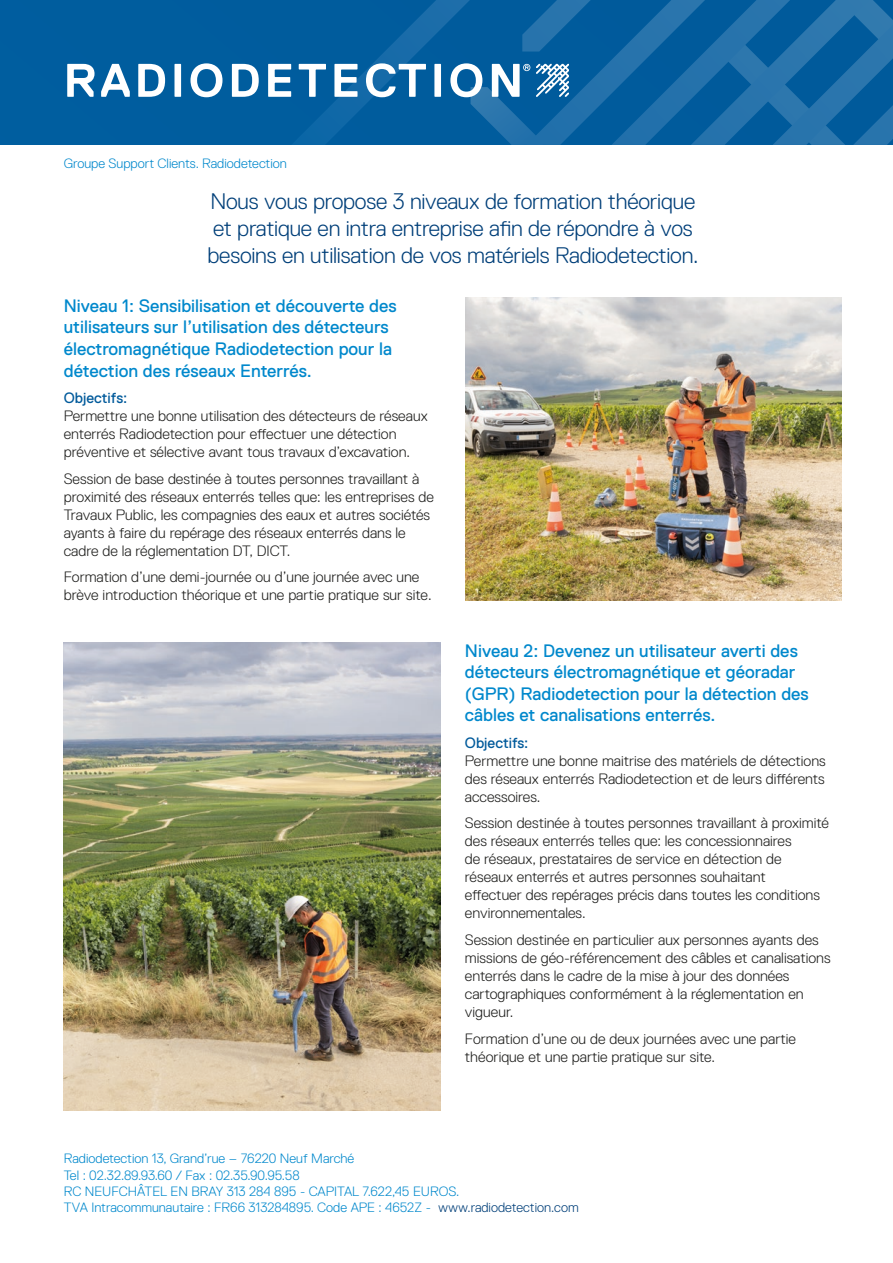
<style>
.page{position:relative;width:893px;height:1263px;background:#fff}
.page>*{position:absolute;margin:0;border:0;box-sizing:border-box;transform-origin:0 0}
.t1{font:300 22.5px/27px "Replica Std";letter-spacing:-.01em;color:#003f79}
.t2{font:18px/21.6px "Replica Std";color:#08c}
.t3{font:300 15px/18px "Replica Std";color:#1d1d1b}
.t4{font:15px "Replica Std";color:#005a9b}
.t5{font:300 13.5px/16.2px "Replica Std";color:#08c}
.s1{color:#003f79}
</style>
<div class="page">
<div style="left:0;top:0;width:893px;height:145px;background:#005a9b"></div>
<svg style="left:67px;top:64px;width:28px;height:33px"></svg>
<svg style="left:101px;top:64px;width:29px;height:33px"></svg>
<svg style="left:138px;top:64px;width:27px;height:33px"></svg>
<svg style="left:174px;top:64px;width:7px;height:33px"></svg>
<svg style="left:190px;top:63px;width:32px;height:34px"></svg>
<svg style="left:232px;top:64px;width:27px;height:33px"></svg>
<svg style="left:268px;top:0;width:625px;height:145px"></svg>
<img style="left:466px;top:298px;width:376px;height:302px">
<img style="left:64px;top:643px;width:376px;height:467px">
<p class="t5" style="left:64px;top:155px;width:225px">Groupe Support Clients. Radiodetection</p>
<h1 class="t1" style="left:208px;top:188px;width:492px">Nous vous propose 3 niveaux de formation théorique et pratique en intra entreprise afin de répondre à vos besoins en utilisation de vos matériels Radiodetection.</h1>
<p class="t2" style="left:64px;top:295px;width:334px">Niveau 1: Sensibilisation et découverte des utilisateurs sur l’utilisation des détecteurs électromagnétique Radiodetection pour la détection des réseaux Enterrés.</p>
<p class="t4" style="left:64px;top:389px;width:65px">Objectifs:</p>
<p class="t3" style="left:64px;top:407px;width:365px">Permettre une bonne utilisation des détecteurs de réseaux enterrés Radiodetection pour effectuer une détection préventive et sélective avant tous travaux d’excavation.</p>
<p class="t3" style="left:64px;top:469px;width:372px">Session de base destinée à toutes personnes travaillant à proximité des réseaux enterrés telles que: les entreprises de Travaux Public, les compagnies des eaux et autres sociétés ayants à faire du repérage des réseaux enterrés dans le cadre de la réglementation DT, DICT.</p>
<p class="t3" style="left:64px;top:568px;width:369px">Formation d’une demi-journée ou d’une journée avec une brève introduction théorique et une partie pratique sur site.</p>
<p class="t2" style="left:465px;top:640px;width:345px">Niveau 2: Devenez un utilisateur averti des détecteurs électromagnétique et géoradar (GPR) Radiodetection pour la détection des câbles et canalisations enterrés.</p>
<p class="t4" style="left:465px;top:734px;width:65px">Objectifs:</p>
<p class="t3" style="left:465px;top:752px;width:362px;text-align:justify">Permettre une bonne maitrise des matériels de détections des réseaux enterrés Radiodetection et de leurs différents accessoires.</p>
<p class="t3" style="left:465px;top:814px;width:366px">Session destinée à toutes personnes travaillant à proximité des réseaux enterrés telles que: les concessionnaires<br>de réseaux, prestataires de service en détection de réseaux enterrés et autres personnes souhaitant<br>effectuer des repérages précis dans toutes les conditions environnementales.</p>
<p class="t3" style="left:465px;top:931px;width:367px">Session destinée en particulier aux personnes ayants des missions de géo-référencement des câbles et canalisations enterrés dans le cadre de la mise à jour des données cartographiques conformément à la réglementation en vigueur.</p>
<p class="t3" style="left:465px;top:1029px;width:333px">Formation d’une ou de deux journées avec une partie théorique et une partie pratique sur site.</p>
<p class="t5" style="left:64px;top:1151px;width:516px">Radiodetection 13, Grand’rue – 76220 Neuf Marché<br>Tel : 02.32.89.93.60 / Fax : 02.35.90.95.58<br>RC NEUFCHÂTEL EN BRAY 313 284 895 - CAPITAL 7.622,45 EUROS.<br>TVA Intracommunautaire : FR66 313284895. Code APE : 4652Z - <span class="s1">www.radiodetection.com</span></p>
</div>
